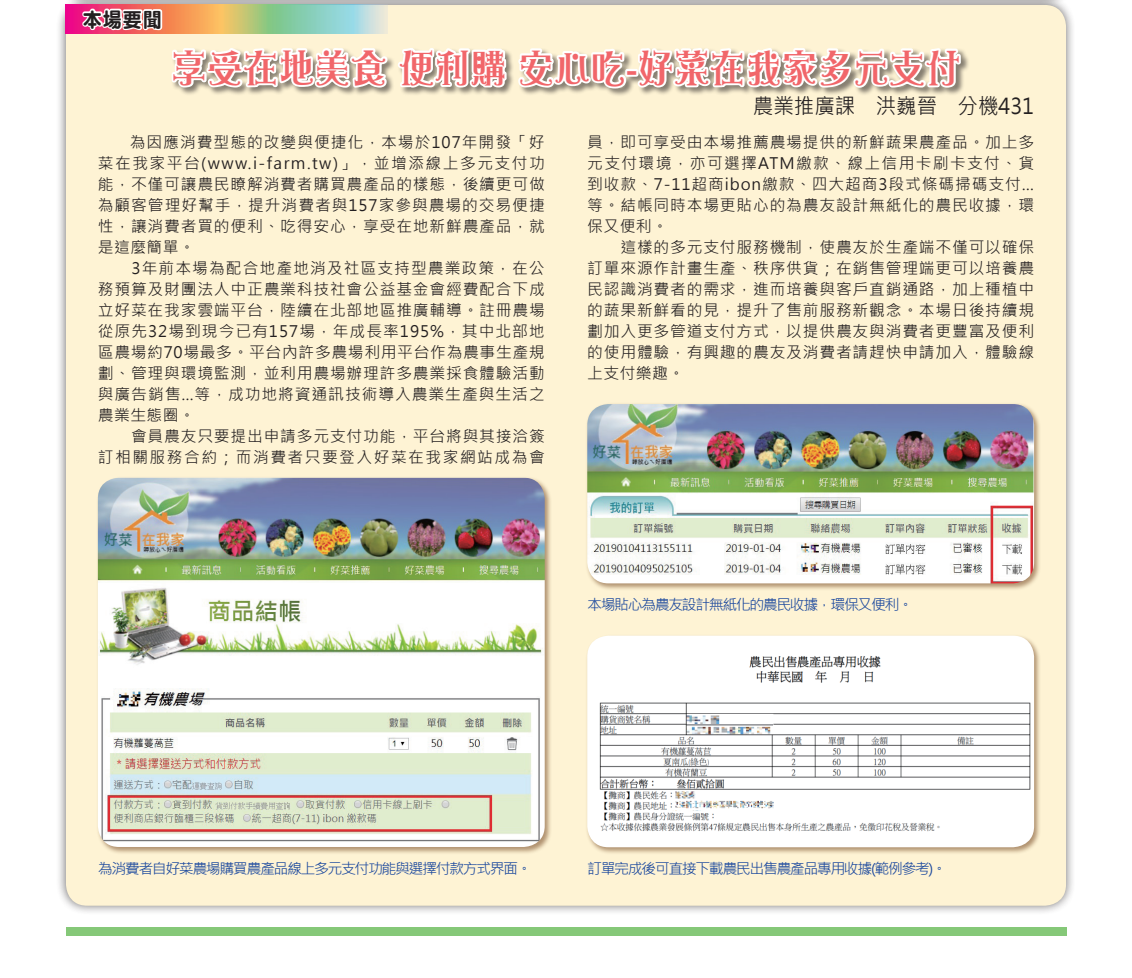
<style>
.page{position:relative;width:1132px;height:978px;background:#fff}
.page>*{position:absolute;margin:0;border:0;box-sizing:border-box;transform-origin:0 0}
.t1{font:39px "DF Shi Yi Std W5";color:#f1666a;scale:.92 1}
.t2{font:21.75px "Microsoft Jheng Hei";color:#231f20;scale:.94 1}
.t3{font:20.25px "DF Yuan Std W9";color:#231f20;scale:.94 1}
.t4{font:15.75px/21px "Microsoft Jheng Hei";letter-spacing:.05em;color:#231f20}
.t5{font:14.7px "Microsoft Jheng Hei";letter-spacing:-.1em;color:#18469d}
.s1{font-size:15px}
</style>
<div class="page">
<div style="left:56px;top:0;width:1019px;height:916px;background:#231f20;opacity:.85"></div>
<div style="left:66px;top:5px;width:999px;height:901px;background:#fef3d4;border-radius:21px"></div>
<div style="left:585px;top:402px;width:456px;height:189px;background:#7e532f;opacity:.6"></div>
<img style="left:587px;top:404px;width:446px;height:179px">
<div style="left:585px;top:634px;width:456px;height:221px;background:#7e532f;opacity:.6"></div>
<img style="left:587px;top:636px;width:446px;height:211px">
<div style="left:96px;top:476px;width:456px;height:378px;background:#7e532f;opacity:.6"></div>
<img style="left:98px;top:478px;width:446px;height:369px">
<div style="left:66px;top:927px;width:999px;height:8px;background:#85c878"></div>
<div style="left:171px;top:47px;width:798px;height:50px;background:#231f20;opacity:.55"></div>
<svg style="left:516px;top:47px;width:112px;height:43px;background:#e9e5dc"></svg>
<div style="left:625px;top:69px;width:13px;height:8px;border:4px solid #fff"></div>
<svg style="left:635px;top:47px;width:327px;height:43px;background:#e8e5dd"></svg>
<div style="left:66px;top:5px;width:321px;height:29px;background:#ed0b86"></div>
<svg style="left:81px;top:4px;width:427px;height:86px"></svg>
<p class="t3" style="left:83px;top:8px;width:86px">本場要聞</p>
<h1 class="t1" style="left:171px;top:47px;width:859px">享受在地美食 便利購 安心吃-好菜在我家多元支付</h1>
<h2 class="t2" style="left:752px;top:93px;width:300px">農業推廣課　洪巍晉　分機431</h2>
<p class="t4" style="left:98px;top:131px;width:448px"><span class="s1">　　</span>為因應消費型態的改變與便捷化，本場於107年開發「好菜在我家平台(www.i-farm.tw)」，並增添線上多元支付功能，不僅可讓農民瞭解消費者購買農產品的樣態，後續更可做為顧客管理好幫手，提升消費者與157家參與農場的交易便捷性，讓消費者買的便利、吃得安心，享受在地新鮮農產品，就是這麼簡單。<br>　　3年前本場為配合地產地消及社區支持型農業政策，在公務預算及財團法人中正農業科技社會公益基金會經費配合下成立好菜在我家雲端平台，陸續在北部地區推廣輔導。註冊農場從原先32場到現今已有157場，年成長率195%，其中北部地區農場約70場最多。平台內許多農場利用平台作為農事生產規劃、管理與環境監測，並利用農場辦理許多農業採食體驗活動與廣告銷售…等，成功地將資通訊技術導入農業生產與生活之農業生態圈。<br>　　會員農友只要提出申請多元支付功能，平台將與其接洽簽訂相關服務合約；而消費者只要登入好菜在我家網站成為會</p>
<p class="t4" style="left:587px;top:131px;width:448px">員，即可享受由本場推薦農場提供的新鮮蔬果農產品。加上多元支付環境，亦可選擇ATM繳款、線上信用卡刷卡支付、貨到收款、7-11超商ibon繳款、四大超商3段式條碼掃碼支付…等。結帳同時本場更貼心的為農友設計無紙化的農民收據，環保又便利。<br>　　這樣的多元支付服務機制，使農友於生產端不僅可以確保訂單來源作計畫生產、秩序供貨；在銷售管理端更可以培養農民認識消費者的需求，進而培養與客戶直銷通路，加上種植中的蔬果新鮮看的見，提升了售前服務新觀念。本場日後持續規劃加入更多管道支付方式，以提供農友與消費者更豐富及便利的使用體驗，有興趣的農友及消費者請趕快申請加入，體驗線上支付樂趣。</p>
<p class="t5" style="left:587px;top:596px;width:327px">本場貼心為農友設計無紙化的農民收據，環保又便利。</p>
<p class="t5" style="left:98px;top:859px;width:435px">為消費者自好菜農場購買農產品線上多元支付功能與選擇付款方式界面。</p>
<p class="t5" style="left:587px;top:859px;width:361px">訂單完成後可直接下載農民出售農產品專用收據(範例參考)。</p>
</div>
